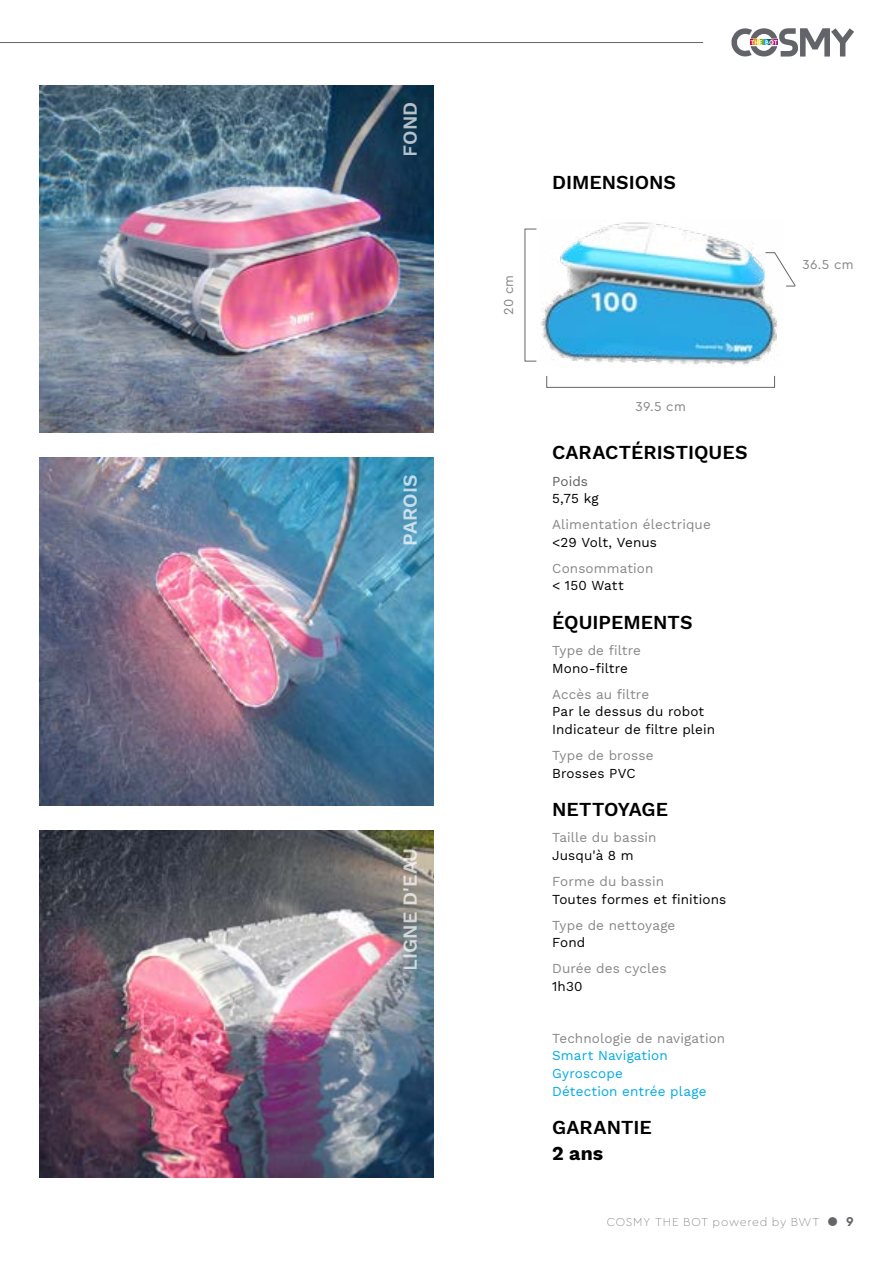
<style>
.page{position:relative;width:893px;height:1263px;background:#fff}
.page>*{position:absolute;margin:0;border:0;box-sizing:border-box;transform-origin:0 0}
.t1{font:600 19.5px "Work Sans";color:#000}
.t2{font:600 19.5px "Work Sans";color:#fff}
.t3{font:700 19.5px "Work Sans";color:#000}
.t4{font:13.5px "Work Sans";letter-spacing:.01em;color:#878787}
.t5{font:13.5px/17.5px "Work Sans";letter-spacing:.01em;color:#000}
.t6{font:13.5px/17.5px "Work Sans";letter-spacing:.01em;color:#00aae5}
.t7{font:13.5px "Cera PRO";letter-spacing:.03em;color:#878787}
.t8{font:13.5px "Work Sans";letter-spacing:.005em;color:#5f5e5e}
.t9{font:100 12px "Cera PRO";letter-spacing:.05em;color:#636569}
.s1{font-weight:700;font-size:13.5px}
</style>
<div class="page">
<hr style="left:0;top:42px;width:703px;height:1px;background:#66666a">
<svg style="left:731px;top:28px;width:123px;height:29px"></svg>
<div style="left:546px;top:376px;width:229px;height:12px;border:1px solid #66666a"></div>
<img style="left:541px;top:222px;width:237px;height:144px">
<svg style="left:765px;top:252px;width:31px;height:35px"></svg>
<img style="left:39px;top:458px;width:395px;height:347px">
<img style="left:39px;top:85px;width:395px;height:347px">
<img style="left:39px;top:831px;width:395px;height:347px">
<h1 class="t2" style="left:395px;top:157px;width:56px;rotate:-90deg">FOND</h1>
<h1 class="t2" style="left:395px;top:546px;width:73px;rotate:-90deg">PAROIS</h1>
<h1 class="t2" style="left:395px;top:970px;width:124px;rotate:-90deg">LIGNE D'EAU</h1>
<p class="t7" style="left:500px;top:315px;width:42px;rotate:-90deg">20 cm</p>
<h1 class="t1" style="left:552px;top:168px;width:125px">DIMENSIONS</h1>
<p class="t7" style="left:635px;top:398px;width:52px">39.5 cm</p>
<h1 class="t1" style="left:552px;top:438px;width:197px">CARACTÉRISTIQUES</h1>
<p class="t8" style="left:552px;top:471px;width:37px">Poids</p>
<p class="t5" style="left:552px;top:489px;width:48px">5,75 kg</p>
<p class="t4" style="left:552px;top:514px;width:160px">Alimentation électrique</p>
<p class="t5" style="left:552px;top:533px;width:106px">&lt;29 Volt, Venus</p>
<p class="t4" style="left:552px;top:558px;width:103px">Consommation</p>
<p class="t5" style="left:552px;top:576px;width:73px">&lt; 150 Watt</p>
<h1 class="t1" style="left:552px;top:608px;width:142px">ÉQUIPEMENTS</h1>
<p class="t4" style="left:552px;top:640px;width:90px">Type de filtre</p>
<p class="t5" style="left:552px;top:659px;width:77px">Mono-filtre</p>
<p class="t4" style="left:552px;top:684px;width:99px">Accès au filtre</p>
<p class="t5" style="left:552px;top:702px;width:165px">Par le dessus du robot<br>Indicateur de filtre plein</p>
<p class="t4" style="left:552px;top:745px;width:103px">Type de brosse</p>
<p class="t5" style="left:552px;top:763px;width:85px">Brosses PVC</p>
<h1 class="t1" style="left:552px;top:795px;width:118px">NETTOYAGE</h1>
<p class="t4" style="left:552px;top:827px;width:106px">Taille du bassin</p>
<p class="t5" style="left:552px;top:846px;width:83px">Jusqu'à 8 m</p>
<p class="t4" style="left:552px;top:871px;width:113px">Forme du bassin</p>
<p class="t5" style="left:552px;top:889px;width:176px">Toutes formes et finitions</p>
<p class="t4" style="left:552px;top:915px;width:125px">Type de nettoyage</p>
<p class="t5" style="left:552px;top:933px;width:35px">Fond</p>
<p class="t4" style="left:552px;top:958px;width:116px">Durée des cycles</p>
<p class="t5" style="left:552px;top:977px;width:32px">1h30</p>
<p class="t4" style="left:552px;top:1028px;width:175px">Technologie de navigation</p>
<p class="t6" style="left:552px;top:1046px;width:156px">Smart Navigation<br>Gyroscope<br>Détection entrée plage</p>
<h1 class="t1" style="left:552px;top:1113px;width:101px">GARANTIE</h1>
<h1 class="t3" style="left:552px;top:1139px;width:53px">2 ans</h1>
<p class="t7" style="left:802px;top:256px;width:53px">36.5 cm</p>
<p class="t9" style="left:607px;top:1214px;width:248px">COSMY THE BOT powered by BWT <span class="s1">● 9</span></p>
</div>
